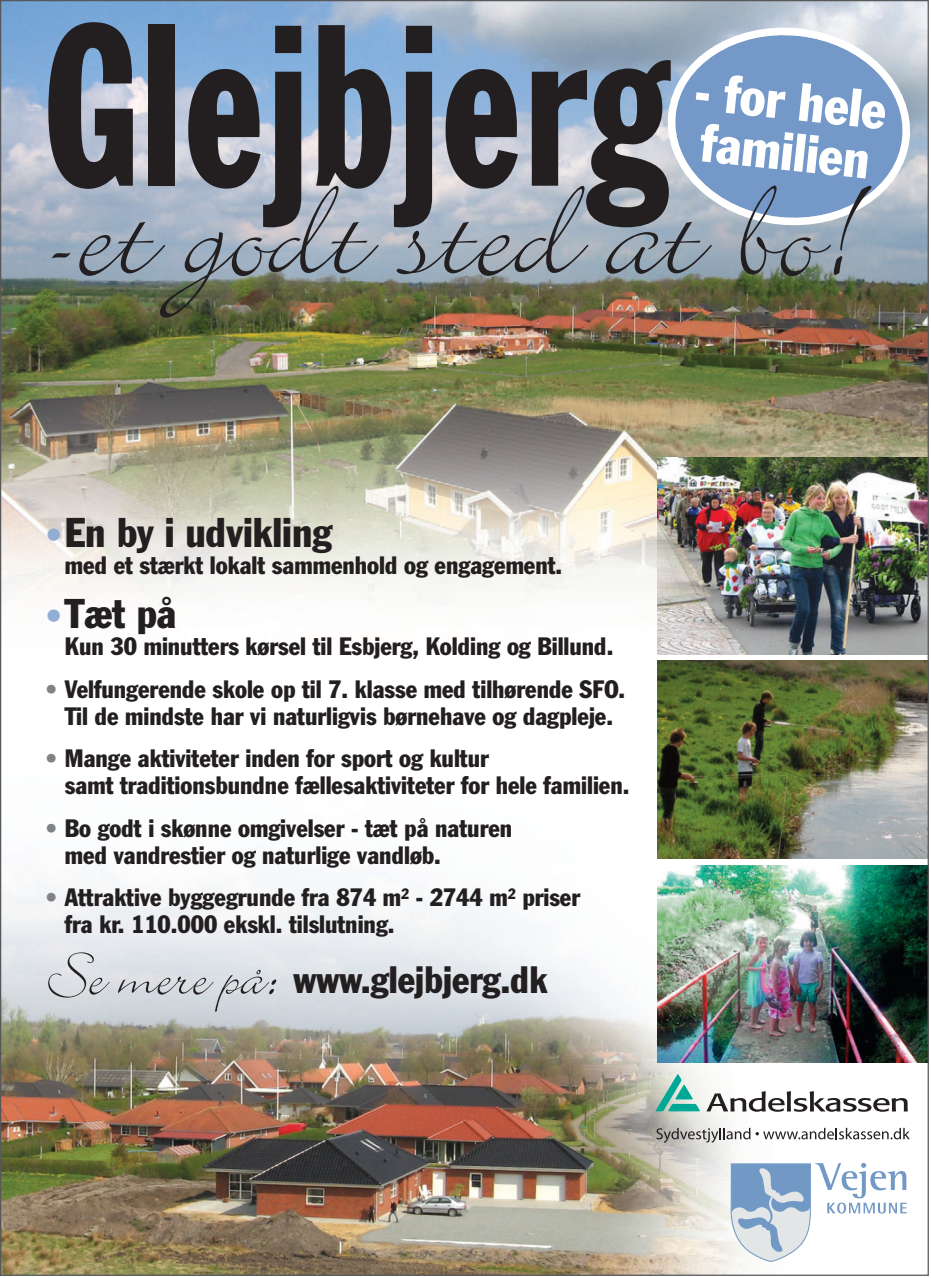
<style>
.page{position:relative;width:931px;height:1278px;background:#fff}
.page>*{position:absolute;margin:0;border:0;box-sizing:border-box;transform-origin:0 0}
.t1{font:extra-condensed 227px "Franklin Gothic BT";color:#231f20}
.t2{font:163.5px "Bickley Script Let Plain";color:#231f20}
.t3{font:condensed 53px/50.8px "Franklin Gothic";color:#fff}
.t4{font:condensed 40.75px "Franklin Gothic";color:#231f20}
.t5{font:condensed 37.5px "Franklin Gothic";color:#231f20}
.t6{font:condensed 24.75px/27.2px "Franklin Gothic";color:#231f20}
.s1{font-size:34.75px;color:#93aed4}
.s2{color:#808285}
.s3{font-family:"Bickley Script Let Plain";font-stretch:normal;font-size:67.5px}
</style>
<div class="page">
<img style="left:2px;top:858px;width:793px;height:416px">
<img style="left:2px;top:2px;width:924px;height:659px">
<img style="left:657px;top:457px;width:269px;height:198px">
<img style="left:657px;top:661px;width:269px;height:197px">
<img style="left:657px;top:865px;width:269px;height:198px">
<svg style="left:706px;top:1091px;width:201px;height:21px"></svg>
<svg style="left:655px;top:1074px;width:45px;height:37px;background:#90cdc1"></svg>
<svg style="left:656px;top:1128px;width:253px;height:15px"></svg>
<svg style="left:662px;top:21px;width:253px;height:210px;background:#93aecf"></svg>
<svg style="left:730px;top:1163px;width:176px;height:99px"></svg>
<h1 class="t1" style="left:42px;top:25px;width:628px">Glejbjerg</h1>
<h3 class="t3" style="left:697px;top:69px;width:193px;rotate:6deg">- for hele familien</h3>
<h2 class="t2" style="left:37px;top:121px;width:820px">-et godt sted at bo!</h2>
<h3 class="t4" style="left:45px;top:517px;width:288px"><span class="s1">•</span>En by i udvikling</h3>
<p class="t6" style="left:65px;top:553px;width:499px">med et stærkt lokalt sammenhold og engagement.</p>
<h3 class="t4" style="left:45px;top:599px;width:133px"><span class="s1">•</span>Tæt på</h3>
<p class="t6" style="left:65px;top:635px;width:550px">Kun 30 minutters kørsel til Esbjerg, Kolding og Billund.</p>
<p class="t6" style="left:45px;top:677px;width:581px;text-align:center"><span class="s2">•</span> Velfungerende skole op til 7. klasse med tilhørende SFO.<br>Til de mindste har vi naturligvis børnehave og dagpleje.</p>
<p class="t6" style="left:65px;top:746px;width:566px;text-indent:-20px"><span class="s2">•</span> Mange aktiviteter inden for sport og kultur<br>samt traditionsbundne fællesaktiviteter for hele familien.</p>
<p class="t6" style="left:65px;top:816px;width:449px;text-indent:-20px"><span class="s2">•</span> Bo godt i skønne omgivelser - tæt på naturen med vandrestier og naturlige vandløb.</p>
<p class="t6" style="left:65px;top:885px;width:516px;text-indent:-20px"><span class="s2">•</span> Attraktive byggegrunde fra 874 m<sup>2</sup> - 2744 m<sup>2</sup> priser fra kr. 110.000 ekskl. tilslutning.</p>
<h3 class="t5" style="left:45px;top:966px;width:504px"><span class="s3">Se mere på:</span> www.glejbjerg.dk</h3>
</div>
